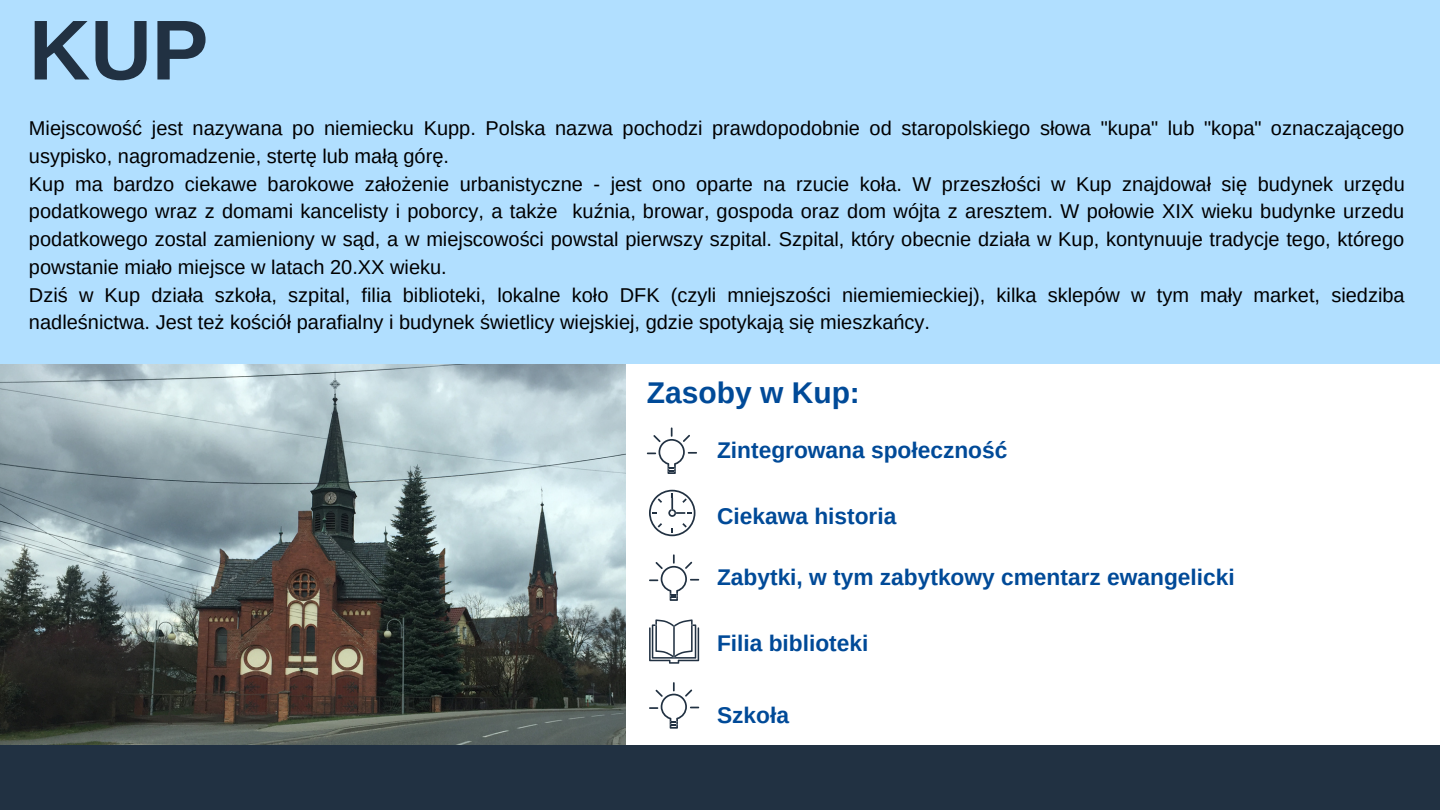
<style>
.page{position:relative;width:1440px;height:810px;background:#fff}
.page>*{position:absolute;margin:0;border:0;box-sizing:border-box;transform-origin:0 0}
.t1{font:700 85px "Arimo";color:#213142}
.t2{font:700 30px "Arimo";color:#004a98}
.t3{font:700 22.7px "Arimo";color:#004a98}
.t4{font:20px/27.8px "Arimo";color:#000}
</style>
<div class="page">
<div style="left:0;top:0;width:1440px;height:364px;background:#b1dfff"></div>
<img style="left:0;top:364px;width:626px;height:381px">
<div style="left:0;top:745px;width:1440px;height:65px;background:#213142"></div>
<svg style="left:649px;top:490px;width:46px;height:46px"></svg>
<svg style="left:649px;top:619px;width:50px;height:45px"></svg>
<svg style="left:649px;top:682px;width:50px;height:47px"></svg>
<svg style="left:649px;top:554px;width:50px;height:47px"></svg>
<svg style="left:647px;top:427px;width:50px;height:47px"></svg>
<p class="t1" style="left:29px;top:3px;width:181px">KUP</p>
<p class="t4" style="left:29px;top:114px;width:1377px">Miejscowość jest nazywana po niemiecku Kupp. Polska nazwa pochodzi prawdopodobnie od staropolskiego słowa "kupa" lub "kopa" oznaczającego usypisko, nagromadzenie, stertę lub małą górę.</p>
<p class="t4" style="left:29px;top:170px;width:1377px;text-align:justify">Kup ma bardzo ciekawe barokowe założenie urbanistyczne - jest ono oparte na rzucie koła. W przeszłości w Kup znajdował się budynek urzędu podatkowego wraz z domami kancelisty i poborcy, a także kuźnia, browar, gospoda oraz dom wójta z aresztem. W połowie XIX wieku budynke urzedu podatkowego zostal zamieniony w sąd, a w miejscowości powstal pierwszy szpital. Szpital, który obecnie działa w Kup, kontynuuje tradycje tego, którego powstanie miało miejsce w latach 20.XX wieku.</p>
<p class="t4" style="left:29px;top:281px;width:1377px">Dziś w Kup działa szkoła, szpital, filia biblioteki, lokalne koło DFK (czyli mniejszości niemiemieckiej), kilka sklepów w tym mały market, siedziba nadleśnictwa. Jest też kościół parafialny i budynek świetlicy wiejskiej, gdzie spotykają się mieszkańcy.</p>
<p class="t2" style="left:647px;top:376px;width:215px">Zasoby w Kup:</p>
<p class="t3" style="left:717px;top:438px;width:292px">Zintegrowana społeczność</p>
<p class="t3" style="left:717px;top:504px;width:181px">Ciekawa historia</p>
<p class="t3" style="left:717px;top:565px;width:519px">Zabytki, w tym zabytkowy cmentarz ewangelicki</p>
<p class="t3" style="left:717px;top:630px;width:153px">Filia biblioteki</p>
<p class="t3" style="left:717px;top:702px;width:73px">Szkoła</p>
</div>
